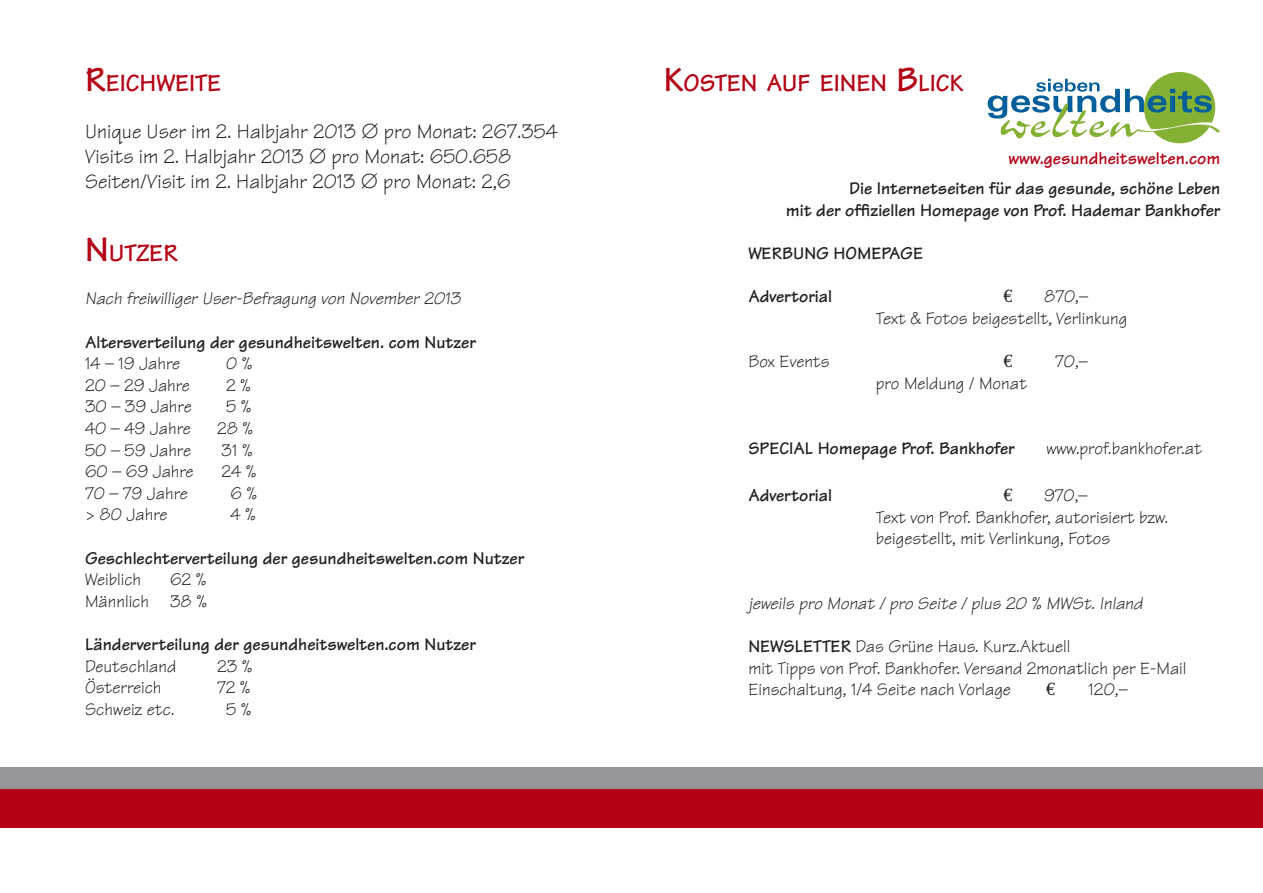
<style>
.page{position:relative;width:1263px;height:893px;background:#fff}
.page>*{position:absolute;margin:0;border:0;box-sizing:border-box;transform-origin:0 0}
.t1{font:700 25.2px "Tekton";color:#b30215}
.t2{font:21px "Tekton";color:#212125}
.t3{font:18px "Tekton";color:#212125}
.t4{font:700 18px "Tekton";color:#212125}
.t5{font:italic 18px "Tekton";color:#212125}
.t6{font:700 18px "Tekton";color:#b30215}
.t7{font:18px "Euro Serif";color:#212125}
.s1{font-size:36px}
.s2{font-weight:700}
</style>
<div class="page">
<hr style="left:0;top:789px;width:1px;height:40px;background:#b30215">
<div style="left:0;top:788px;width:1263px;height:40px;background:#b30215"></div>
<div style="left:0;top:768px;width:1263px;height:21px;background:#96969a"></div>
<div style="left:1144px;top:72px;width:71px;height:71px;background:#84b133;border-radius:50%"></div>
<svg style="left:988px;top:79px;width:232px;height:59px"></svg>
<p class="t1" style="left:85px;top:67px;width:138px"><span class="s1">R</span>EICHWEITE</p>
<p class="t2" style="left:85px;top:118px;width:474px">Unique User im 2. Halbjahr 2013 ∅ pro Monat: 267.354</p>
<p class="t2" style="left:85px;top:143px;width:428px">Visits im 2. Halbjahr 2013 ∅ pro Monat: 650.658</p>
<p class="t2" style="left:85px;top:168px;width:427px">Seiten/Visit im 2. Halbjahr 2013 ∅ pro Monat: 2,6</p>
<p class="t1" style="left:85px;top:237px;width:94px"><span class="s1">N</span>UTZER</p>
<p class="t5" style="left:85px;top:287px;width:377px">Nach freiwilliger User-Befragung von November 2013</p>
<p class="t4" style="left:85px;top:330px;width:392px">Altersverteilung der gesundheitswelten. com Nutzer</p>
<p class="t3" style="left:85px;top:352px;width:97px">14 – 19 Jahre</p>
<p class="t3" style="left:226px;top:352px;width:28px">0 %</p>
<p class="t3" style="left:85px;top:374px;width:106px">20 – 29 Jahre</p>
<p class="t3" style="left:226px;top:374px;width:26px">2 %</p>
<p class="t3" style="left:85px;top:395px;width:108px">30 – 39 Jahre</p>
<p class="t3" style="left:226px;top:395px;width:27px">5 %</p>
<p class="t3" style="left:85px;top:417px;width:107px">40 – 49 Jahre</p>
<p class="t3" style="left:217px;top:417px;width:38px">28 %</p>
<p class="t3" style="left:85px;top:439px;width:107px">50 – 59 Jahre</p>
<p class="t3" style="left:222px;top:439px;width:33px">31 %</p>
<p class="t3" style="left:85px;top:460px;width:110px">60 – 69 Jahre</p>
<p class="t3" style="left:222px;top:460px;width:37px">24 %</p>
<p class="t3" style="left:85px;top:482px;width:104px">70 – 79 Jahre</p>
<p class="t3" style="left:231px;top:482px;width:28px">6 %</p>
<p class="t3" style="left:85px;top:503px;width:84px">&gt; 80 Jahre</p>
<p class="t3" style="left:231px;top:503px;width:27px">4 %</p>
<p class="t4" style="left:85px;top:546px;width:441px">Geschlechterverteilung der gesundheitswelten.com Nutzer</p>
<p class="t3" style="left:85px;top:568px;width:58px">Weiblich</p>
<p class="t3" style="left:170px;top:568px;width:38px">62 %</p>
<p class="t3" style="left:85px;top:590px;width:124px">Männlich 38 %</p>
<p class="t4" style="left:85px;top:633px;width:392px">Länderverteilung der gesundheitswelten.com Nutzer</p>
<p class="t3" style="left:85px;top:655px;width:93px">Deutschland</p>
<p class="t3" style="left:217px;top:655px;width:37px">23 %</p>
<p class="t3" style="left:85px;top:676px;width:78px">Österreich</p>
<p class="t3" style="left:217px;top:676px;width:35px">72 %</p>
<p class="t3" style="left:85px;top:698px;width:91px">Schweiz etc.</p>
<p class="t3" style="left:226px;top:698px;width:27px">5 %</p>
<p class="t1" style="left:663px;top:67px;width:302px"><span class="s1">K</span>OSTEN AUF EINEN <span class="s1">B</span>LICK</p>
<p class="t6" style="left:1008px;top:147px;width:213px">www.gesundheitswelten.com</p>
<p class="t4" style="left:849px;top:177px;width:373px">Die Internetseiten für das gesunde, schöne Leben</p>
<p class="t4" style="left:786px;top:199px;width:436px">mit der offiziellen Homepage von Prof. Hademar Bankhofer</p>
<p class="t4" style="left:748px;top:242px;width:176px">WERBUNG HOMEPAGE</p>
<p class="t4" style="left:748px;top:285px;width:85px">Advertorial</p>
<p class="t7" style="left:1003px;top:286px;width:10px">€</p>
<p class="t3" style="left:1044px;top:285px;width:45px">870,–</p>
<p class="t3" style="left:876px;top:307px;width:253px">Text &amp; Fotos beigestellt, Verlinkung</p>
<p class="t3" style="left:748px;top:350px;width:83px">Box Events</p>
<p class="t7" style="left:1003px;top:350px;width:10px">€</p>
<p class="t3" style="left:1055px;top:350px;width:34px">70,–</p>
<p class="t3" style="left:876px;top:372px;width:153px">pro Meldung / Monat</p>
<p class="t4" style="left:748px;top:436px;width:268px">SPECIAL Homepage Prof. Bankhofer</p>
<p class="t3" style="left:1046px;top:437px;width:157px">www.prof.bankhofer.at</p>
<p class="t4" style="left:748px;top:484px;width:85px">Advertorial</p>
<p class="t7" style="left:1003px;top:484px;width:10px">€</p>
<p class="t3" style="left:1044px;top:484px;width:45px">970,–</p>
<p class="t3" style="left:876px;top:506px;width:294px">Text von Prof. Bankhofer, autorisiert bzw.</p>
<p class="t3" style="left:876px;top:527px;width:236px">beigestellt, mit Verlinkung, Fotos</p>
<p class="t5" style="left:748px;top:592px;width:396px">jeweils pro Monat / pro Seite / plus 20 % MWSt. Inland</p>
<p class="t3" style="left:748px;top:635px;width:323px"><span class="s2">NEWSLETTER</span> Das Grüne Haus. Kurz.Aktuell</p>
<p class="t3" style="left:748px;top:657px;width:440px">mit Tipps von Prof. Bankhofer. Versand 2monatlich per E-Mail</p>
<p class="t3" style="left:748px;top:678px;width:264px">Einschaltung, 1/4 Seite nach Vorlage</p>
<p class="t7" style="left:1046px;top:679px;width:10px">€</p>
<p class="t3" style="left:1088px;top:678px;width:41px">120,–</p>
</div>
